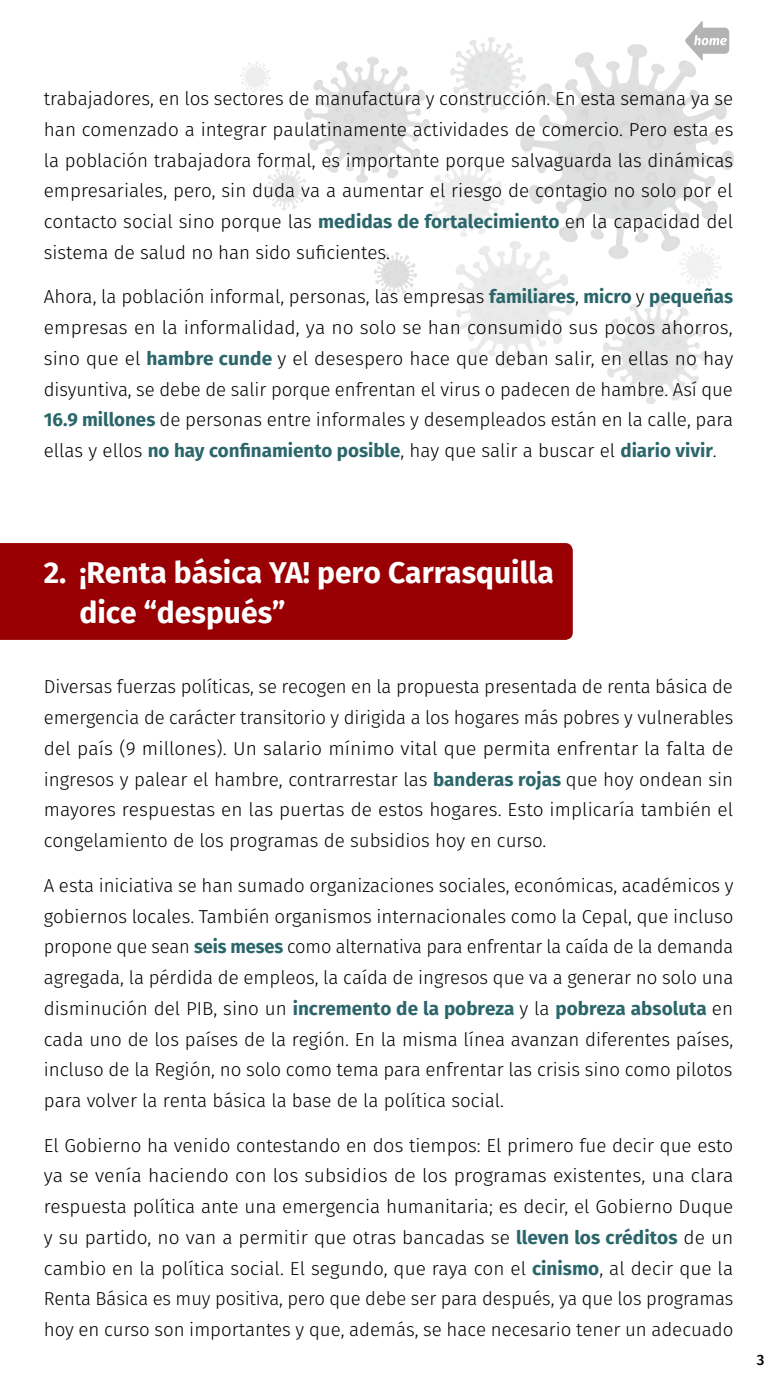
<style>
.page{position:relative;width:777px;height:1380px;background:#fff}
.page>*{position:absolute;margin:0;border:0;box-sizing:border-box;transform-origin:0 0}
.t1{font:700 30px/39.6px "Fira Sans";color:#fff}
.t2{font:300 18.75px/30.8px "Fira Sans";color:#000;text-align:justify}
.t3{font:500 15px "Fira Sans";color:#000}
.s1{font-weight:700;color:#2b666b}
</style>
<div class="page">
<img style="left:240px;top:38px;width:492px;height:365px">
<svg style="left:684px;top:21px;width:45px;height:41px"></svg>
<div style="left:0;top:543px;width:572px;height:97px;background:#990003"></div>
<p class="t2" style="left:44px;top:83px;width:691px">trabajadores, en los sectores de manufactura y construcción. En esta semana ya se han comenzado a integrar paulatinamente actividades de comercio. Pero esta es la población trabajadora formal, es importante porque salvaguarda las dinámicas empresariales, pero, sin duda va a aumentar el riesgo de contagio no solo por el contacto social sino porque las <span class="s1">medidas de fortalecimiento</span> en la capacidad del sistema de salud no han sido suficientes.</p>
<p class="t2" style="left:44px;top:281px;width:690px">Ahora, la población informal, personas, las empresas <span class="s1">familiares</span>, <span class="s1">micro</span> y <span class="s1">pequeñas </span>empresas en la informalidad, ya no solo se han consumido sus pocos ahorros, sino que el <span class="s1">hambre cunde</span> y el desespero hace que deban salir, en ellas no hay disyuntiva, se debe de salir porque enfrentan el virus o padecen de hambre. Así que <span class="s1">16.9 millones</span> de personas entre informales y desempleados están en la calle, para ellas y ellos <span class="s1">no hay confinamiento posible</span>, hay que salir a buscar el <span class="s1">diario vivir</span>.</p>
<h1 class="t1" style="left:79px;top:551px;width:476px;text-indent:-36px">2. ¡Renta básica YA! pero Carrasquilla dice “después”</h1>
<p class="t2" style="left:44px;top:671px;width:691px">Diversas fuerzas políticas, se recogen en la propuesta presentada de renta básica de emergencia de carácter transitorio y dirigida a los hogares más pobres y vulnerables del país (9 millones). Un salario mínimo vital que permita enfrentar la falta de ingresos y palear el hambre, contrarrestar las <span class="s1">banderas rojas</span> que hoy ondean sin mayores respuestas en las puertas de estos hogares. Esto implicaría también el congelamiento de los programas de subsidios hoy en curso.</p>
<p class="t2" style="left:44px;top:870px;width:691px">A esta iniciativa se han sumado organizaciones sociales, económicas, académicos y gobiernos locales. También organismos internacionales como la Cepal, que incluso propone que sean <span class="s1">seis meses</span> como alternativa para enfrentar la caída de la demanda agregada, la pérdida de empleos, la caída de ingresos que va a generar no solo una disminución del PIB, sino un <span class="s1">incremento de la pobreza</span> y la <span class="s1">pobreza absoluta</span> en cada uno de los países de la región. En la misma línea avanzan diferentes países, incluso de la Región, no solo como tema para enfrentar las crisis sino como pilotos para volver la renta básica la base de la política social.</p>
<p class="t2" style="left:44px;top:1130px;width:691px">El Gobierno ha venido contestando en dos tiempos: El primero fue decir que esto ya se venía haciendo con los subsidios de los programas existentes, una clara respuesta política ante una emergencia humanitaria; es decir, el Gobierno Duque y su partido, no van a permitir que otras bancadas se <span class="s1">lleven los créditos</span> de un cambio en la política social. El segundo, que raya con el <span class="s1">cinismo</span>, al decir que la Renta Básica es muy positiva, pero que debe ser para después, ya que los programas hoy en curso son importantes y que, además, se hace necesario tener un adecuado</p>
<p class="t3" style="left:756px;top:1348px;width:9px">3</p>
</div>
